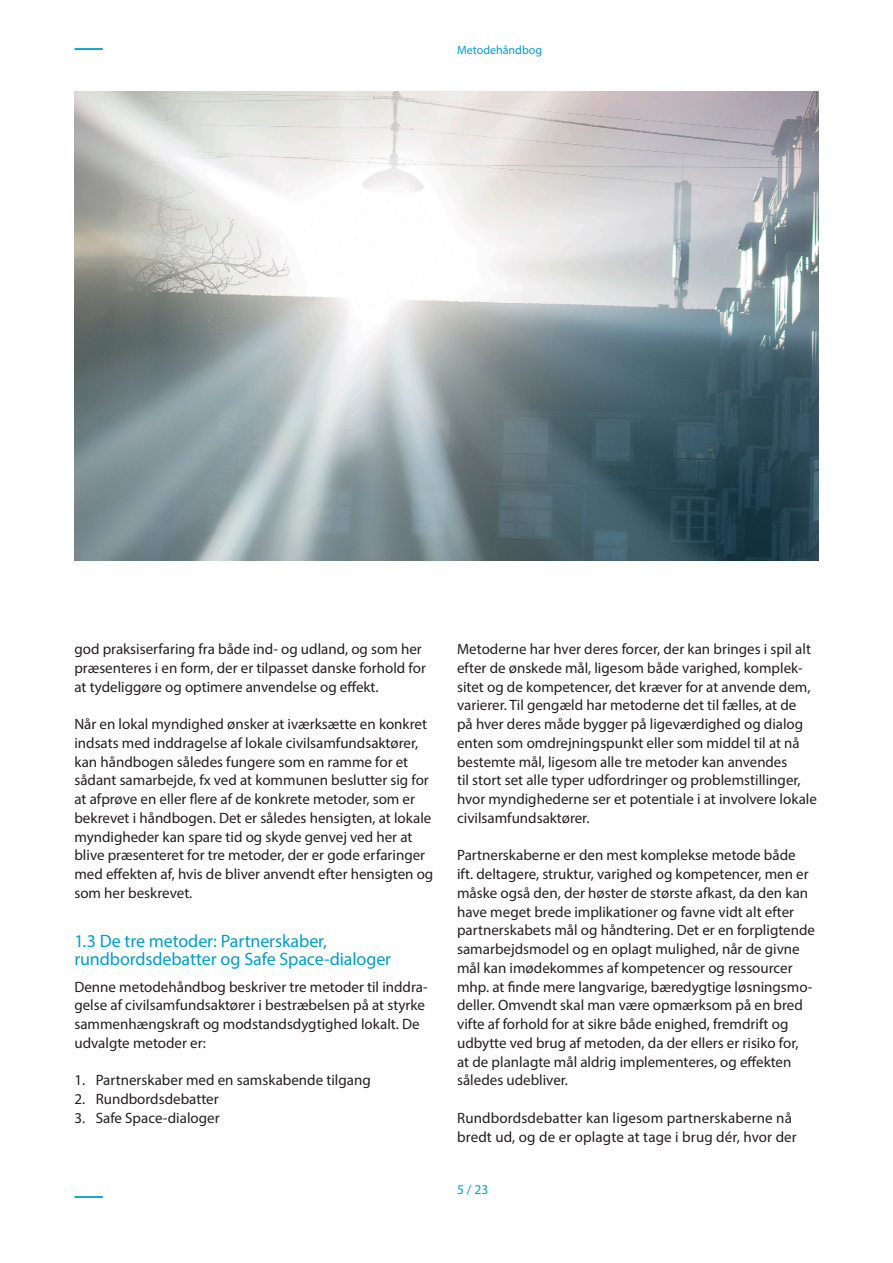
<style>
.page{position:relative;width:893px;height:1263px;background:#fff}
.page>*{position:absolute;margin:0;border:0;box-sizing:border-box;transform-origin:0 0}
.Mellemrubrik{font:18px/18.8px "Myriad Pro";letter-spacing:-.005em;color:#009fc6}
.Brødtekst{font:15px/18.8px "Myriad Pro";color:#231f20}
.t1{font:13.5px "Myriad Pro";color:#009fc6}
.t2{font:12px "Myriad Pro";color:#009fc6}
</style>
<div class="page">
<hr style="left:74px;top:1196px;width:29px;height:2px;background:#009fc6">
<hr style="left:74px;top:48px;width:29px;height:2px;background:#009fc6">
<img style="left:74px;top:92px;width:745px;height:468px">
<p class="t2" style="left:457px;top:43px;width:86px">Metodehåndbog</p>
<p class="Brødtekst" style="left:74px;top:639px;width:353px">god praksiserfaring fra både ind- og udland, og som her præsenteres i en form, der er tilpasset danske forhold for at tydeliggøre og optimere anvendelse og effekt.</p>
<p class="Brødtekst" style="left:74px;top:714px;width:360px">Når en lokal myndighed ønsker at iværksætte en konkret indsats med inddragelse af lokale civilsamfundsaktører, kan håndbogen således fungere som en ramme for et sådant samarbejde, fx ved at kommunen beslutter sig for at afprøve en eller flere af de konkrete metoder, som er bekrevet i håndbogen. Det er således hensigten, at lokale myndigheder kan spare tid og skyde genvej ved her at blive præsenteret for tre metoder, der er gode erfaringer med effekten af, hvis de bliver anvendt efter hensigten og som her beskrevet.</p>
<p class="Mellemrubrik" style="left:74px;top:931px;width:318px">1.3 De tre metoder: Partnerskaber, rundbordsdebatter og Safe Space-dialoger</p>
<p class="Brødtekst" style="left:74px;top:977px;width:355px">Denne metodehåndbog beskriver tre metoder til inddra&shy;gelse af civilsamfundsaktører i bestræbelsen på at styrke sammenhængskraft og modstandsdygtighed lokalt. De udvalgte metoder er:</p>
<p class="Brødtekst" style="left:74px;top:1071px;width:298px">1. Partnerskaber med en samskabende tilgang</p>
<p class="Brødtekst" style="left:74px;top:1089px;width:146px">2. Rundbordsdebatter</p>
<p class="Brødtekst" style="left:74px;top:1108px;width:147px">3. Safe Space-dialoger</p>
<p class="Brødtekst" style="left:457px;top:639px;width:361px">Metoderne har hver deres forcer, der kan bringes i spil alt efter de ønskede mål, ligesom både varighed, komplek&shy;sitet og de kompetencer, det kræver for at anvende dem, varierer. Til gengæld har metoderne det til fælles, at de<br>på hver deres måde bygger på ligeværdighed og dialog enten som omdrejningspunkt eller som middel til at nå bestemte mål, ligesom alle tre metoder kan anvendes<br>til stort set alle typer udfordringer og problemstillinger, hvor myndighederne ser et potentiale i at involvere lokale civilsamfundsaktører.</p>
<p class="Brødtekst" style="left:457px;top:846px;width:359px">Partnerskaberne er den mest komplekse metode både ift. deltagere, struktur, varighed og kompetencer, men er måske også den, der høster de største afkast, da den kan have meget brede implikationer og favne vidt alt efter partnerskabets mål og håndtering. Det er en forpligtende samarbejdsmodel og en oplagt mulighed, når de givne mål kan imødekommes af kompetencer og ressourcer mhp. at finde mere langvarige, bæredygtige løsningsmo&shy;deller. Omvendt skal man være opmærksom på en bred vifte af forhold for at sikre både enighed, fremdrift og udbytte ved brug af metoden, da der ellers er risiko for,<br>at de planlagte mål aldrig implementeres, og effekten således udebliver.</p>
<p class="Brødtekst" style="left:457px;top:1108px;width:341px">Rundbordsdebatter kan ligesom partnerskaberne nå bredt ud, og de er oplagte at tage i brug dér, hvor der</p>
<p class="t1" style="left:457px;top:1181px;width:33px">5 / 23</p>
</div>
